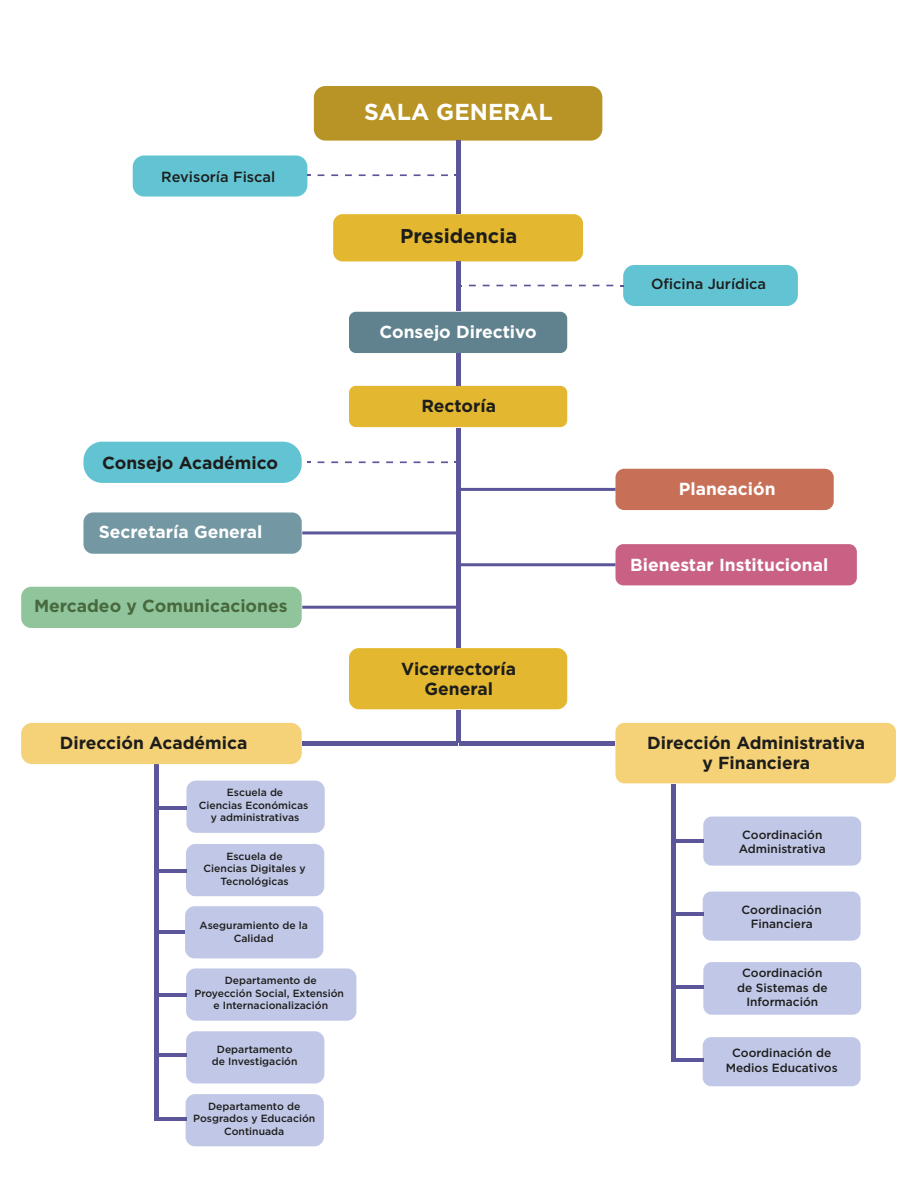
<style>
.page{position:relative;width:918px;height:1188px;background:#fff}
.page>*{position:absolute;margin:0;border:0;box-sizing:border-box;transform-origin:0 0}
.t1{font:700 23.1px "Gotham";color:#fff}
.t2{font:700 19.95px "Gotham";color:#1d1d1b}
.t3{font:700 17.4px/21px "Gotham";color:#1d1d1b;text-align:center}
.t4{font:700 17.4px "Gotham";color:#fff}
.t5{font:700 17.4px "Gotham";color:#48683e}
.t6{font:500 14.55px "Gotham";color:#1d1d1b}
.t7{font:500 11.85px/14.2px "Gotham";color:#1d1d1b;text-align:center}
.t8{font:500 10.35px/12.5px "Gotham";color:#1d1d1b;text-align:center}
</style>
<div class="page">
<div style="left:186px;top:781px;width:139px;height:52px;background:#c1c8e7;border-radius:9px"></div>
<div style="left:186px;top:844px;width:138px;height:52px;background:#c1c8e7;border-radius:9px"></div>
<div style="left:186px;top:968px;width:170px;height:53px;background:#c1c8e7;border-radius:9px"></div>
<div style="left:186px;top:1031px;width:138px;height:53px;background:#c1c8e7;border-radius:9px"></div>
<div style="left:186px;top:1094px;width:138px;height:52px;background:#c1c8e7;border-radius:9px"></div>
<div style="left:314px;top:86px;width:288px;height:55px;background:#b79425;border-radius:12px"></div>
<div style="left:333px;top:214px;width:250px;height:47px;background:#e3b830;border-radius:9px"></div>
<div style="left:349px;top:386px;width:218px;height:41px;background:#e3b830;border-radius:7px"></div>
<div style="left:349px;top:312px;width:218px;height:41px;background:#60818e;border-radius:7px"></div>
<div style="left:349px;top:648px;width:218px;height:61px;background:#e3b830;border-radius:10px"></div>
<div style="left:83px;top:442px;width:219px;height:41px;background:#62c3d3;border-radius:19px"></div>
<div style="left:615px;top:469px;width:219px;height:41px;background:#c77057;border-radius:9px"></div>
<div style="left:133px;top:156px;width:174px;height:41px;background:#62c3d3;border-radius:11px"></div>
<div style="left:623px;top:265px;width:175px;height:41px;background:#62c3d3;border-radius:11px"></div>
<div style="left:456px;top:428px;width:5px;height:220px;background:#5b5599"></div>
<div style="left:456px;top:261px;width:5px;height:50px;background:#5b5599"></div>
<div style="left:456px;top:353px;width:5px;height:33px;background:#5b5599"></div>
<div style="left:456px;top:710px;width:5px;height:32px;background:#5b5599"></div>
<div style="left:154px;top:764px;width:5px;height:357px;background:#5b5599"></div>
<div style="left:456px;top:141px;width:5px;height:73px;background:#5b5599"></div>
<hr style="left:459px;top:488px;width:156px;height:3px;background:#5b5599">
<div style="left:615px;top:544px;width:242px;height:41px;background:#c86183;border-radius:8px"></div>
<hr style="left:459px;top:563px;width:156px;height:3px;background:#5b5599">
<div style="left:83px;top:512px;width:219px;height:42px;background:#7398a4;border-radius:10px"></div>
<hr style="left:302px;top:531px;width:156px;height:3px;background:#5b5599">
<div style="left:21px;top:587px;width:281px;height:41px;background:#90c59c;border-radius:10px"></div>
<hr style="left:302px;top:606px;width:156px;height:3px;background:#5b5599">
<div style="left:21px;top:723px;width:281px;height:41px;background:#f5d177;border-radius:11px"></div>
<div style="left:615px;top:723px;width:281px;height:60px;background:#f5d177;border-radius:9px"></div>
<div style="left:302px;top:741px;width:156px;height:5px;background:#5b5599"></div>
<div style="left:459px;top:741px;width:155px;height:5px;background:#5b5599"></div>
<div style="left:703px;top:817px;width:158px;height:49px;background:#c1c8e7;border-radius:8px"></div>
<div style="left:703px;top:892px;width:158px;height:49px;background:#c1c8e7;border-radius:8px"></div>
<svg style="left:318px;top:174px;width:6px;height:2px"></svg>
<svg style="left:331px;top:174px;width:7px;height:2px"></svg>
<svg style="left:345px;top:174px;width:7px;height:2px"></svg>
<svg style="left:359px;top:174px;width:7px;height:2px"></svg>
<svg style="left:372px;top:174px;width:7px;height:2px"></svg>
<svg style="left:386px;top:174px;width:7px;height:2px"></svg>
<svg style="left:400px;top:174px;width:7px;height:2px"></svg>
<svg style="left:414px;top:174px;width:7px;height:2px"></svg>
<svg style="left:427px;top:174px;width:7px;height:2px"></svg>
<svg style="left:441px;top:174px;width:7px;height:2px"></svg>
<svg style="left:318px;top:461px;width:6px;height:2px"></svg>
<svg style="left:331px;top:461px;width:7px;height:2px"></svg>
<svg style="left:345px;top:461px;width:7px;height:2px"></svg>
<svg style="left:359px;top:461px;width:7px;height:2px"></svg>
<svg style="left:372px;top:461px;width:7px;height:2px"></svg>
<svg style="left:386px;top:461px;width:7px;height:2px"></svg>
<svg style="left:400px;top:461px;width:7px;height:2px"></svg>
<svg style="left:414px;top:461px;width:7px;height:2px"></svg>
<svg style="left:427px;top:461px;width:7px;height:2px"></svg>
<svg style="left:441px;top:461px;width:7px;height:2px"></svg>
<hr style="left:156px;top:806px;width:31px;height:3px;background:#5b5599">
<hr style="left:156px;top:870px;width:31px;height:3px;background:#5b5599">
<div style="left:671px;top:784px;width:5px;height:132px;background:#5b5599"></div>
<hr style="left:673px;top:839px;width:31px;height:4px;background:#5b5599">
<hr style="left:673px;top:913px;width:31px;height:3px;background:#5b5599">
<div style="left:703px;top:962px;width:158px;height:53px;background:#c1c8e7;border-radius:8px"></div>
<div style="left:703px;top:1037px;width:158px;height:49px;background:#c1c8e7;border-radius:8px"></div>
<div style="left:671px;top:897px;width:5px;height:165px;background:#5b5599"></div>
<hr style="left:673px;top:985px;width:31px;height:3px;background:#5b5599">
<hr style="left:673px;top:1058px;width:31px;height:4px;background:#5b5599">
<hr style="left:155px;top:930px;width:30px;height:4px;background:#5b5599">
<hr style="left:156px;top:994px;width:31px;height:3px;background:#5b5599">
<hr style="left:156px;top:1054px;width:31px;height:3px;background:#5b5599">
<hr style="left:156px;top:1117px;width:31px;height:4px;background:#5b5599">
<div style="left:185px;top:906px;width:138px;height:52px;background:#c1c8e7;border-radius:9px"></div>
<h3 class="t6" style="left:161px;top:167px;width:116px">Revisoría Fiscal</h3>
<h3 class="t3" style="left:102px;top:452px;width:177px">Consejo Académico</h3>
<h3 class="t4" style="left:99px;top:520px;width:165px">Secretaría General</h3>
<h3 class="t5" style="left:34px;top:595px;width:255px">Mercadeo y Comunicaciones</h3>
<h1 class="t1" style="left:364px;top:97px;width:190px">SALA GENERAL</h1>
<h2 class="t2" style="left:400px;top:223px;width:119px">Presidencia</h2>
<h3 class="t4" style="left:379px;top:320px;width:159px">Consejo Directivo</h3>
<h3 class="t3" style="left:422px;top:395px;width:76px">Rectoría</h3>
<h3 class="t3" style="left:401px;top:658px;width:116px">Vicerrectoría<br>General</h3>
<h3 class="t6" style="left:651px;top:275px;width:116px">Oficina Jurídica</h3>
<h3 class="t4" style="left:679px;top:478px;width:98px">Planeación</h3>
<h3 class="t4" style="left:630px;top:554px;width:200px">Bienestar Institucional</h3>
<h3 class="t3" style="left:60px;top:732px;width:189px">Dirección Académica</h3>
<h3 class="t3" style="left:647px;top:732px;width:220px">Dirección Administrativa y Financiera</h3>
<p class="t8" style="left:199px;top:786px;width:111px">Escuela de<br>Ciencias Económicas y administrativas</p>
<p class="t8" style="left:204px;top:850px;width:103px">Escuela de<br>Ciencias Digitales y<br>Tecnológicas</p>
<p class="t8" style="left:200px;top:919px;width:110px">Aseguramiento de la<br>Calidad</p>
<p class="t8" style="left:194px;top:974px;width:151px">Departamento de<br>Proyección Social, Extensión e Internacionalización</p>
<p class="t8" style="left:212px;top:1043px;width:87px">Departamento de Investigación</p>
<p class="t8" style="left:193px;top:1100px;width:124px">Departamento de<br>Posgrados y Educación<br>Continuada</p>
<p class="t7" style="left:739px;top:827px;width:88px;text-align:left">Coordinación<br>Administrativa</p>
<p class="t7" style="left:742px;top:902px;width:82px">Coordinación<br>Financiera</p>
<p class="t7" style="left:737px;top:966px;width:92px">Coordinación de Sistemas de<br>Información</p>
<p class="t7" style="left:726px;top:1046px;width:114px">Coordinación de<br>Medios Educativos</p>
</div>
